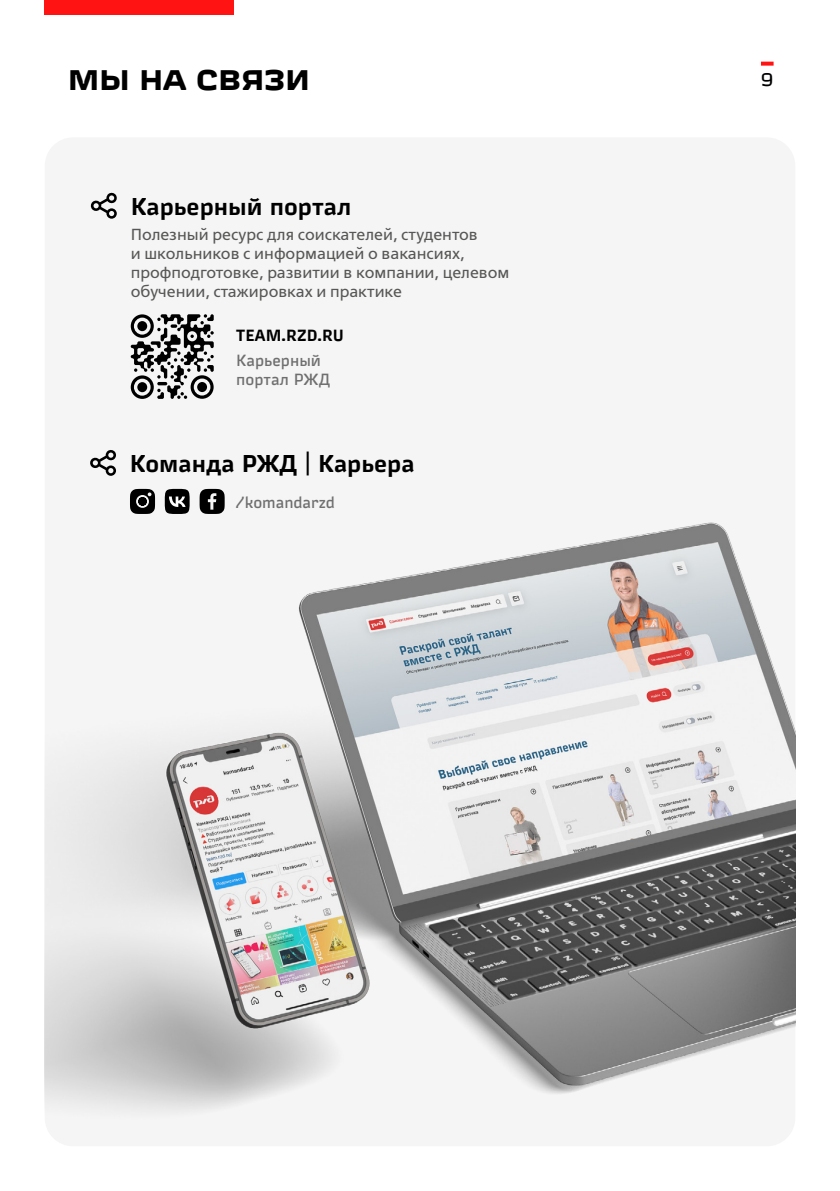
<style>
.page{position:relative;width:840px;height:1191px;background:#fff}
.page>*{position:absolute;margin:0;border:0;box-sizing:border-box;transform-origin:0 0}
.t1{font:700 expanded 28px "Russian Rail G Pro";letter-spacing:.01em;color:#000}
.t2{font:500 24px "Russian Rail G Pro";color:#000}
.t3{font:expanded 18px "Russian Rail G Pro";color:#000}
.t4{font:16px/19.2px "FSRAILWAY Book";color:#575756}
.t5{font:16px/19.2px "Russian Rail G Pro";color:#706f6f}
.t6{font:500 16px "Russian Rail G Pro";letter-spacing:.01em;color:#000}
</style>
<div class="page">
<svg style="left:761px;top:62px;width:12px;height:4px"></svg>
<div style="left:44px;top:0;width:189px;height:14px;background:#ff1313"></div>
<div style="left:45px;top:137px;width:749px;height:1009px;background:#f5f5f5;border-radius:28px"></div>
<svg style="left:90px;top:192px;width:27px;height:27px"></svg>
<img style="left:45px;top:314px;width:749px;height:796px">
<svg style="left:89px;top:449px;width:28px;height:27px"></svg>
<svg style="left:199px;top:489px;width:25px;height:25px"></svg>
<svg style="left:130px;top:489px;width:25px;height:25px"></svg>
<svg style="left:165px;top:489px;width:24px;height:25px"></svg>
<h1 class="t1" style="left:68px;top:62px;width:243px">МЫ НА СВЯЗИ</h1>
<p class="t3" style="left:760px;top:68px;width:14px">9</p>
<h2 class="t2" style="left:131px;top:191px;width:222px">Карьерный портал</h2>
<p class="t4" style="left:131px;top:224px;width:380px">Полезный ресурс для соискателей, студентов<br>и школьников с информацией о вакансиях, профподготовке, развитии в компании, целевом обучении, стажировках и практике</p>
<p class="t6" style="left:236px;top:325px;width:109px">TEAM.RZD.RU</p>
<p class="t5" style="left:236px;top:350px;width:95px">Карьерный портал РЖД</p>
<h2 class="t2" style="left:130px;top:448px;width:286px">Команда РЖД | Карьера</h2>
<p class="t5" style="left:235px;top:492px;width:101px">/komandarzd</p>
</div>
